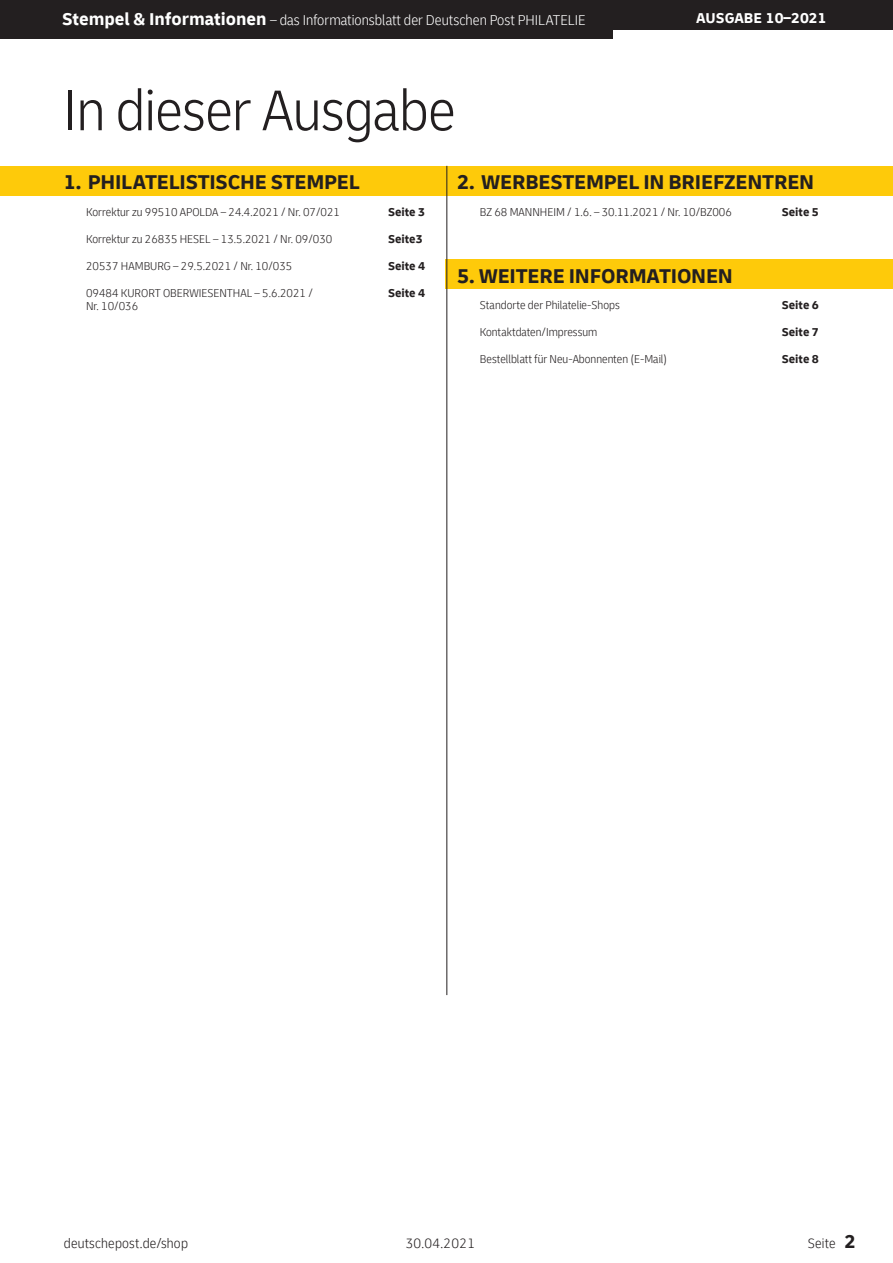
<style>
.page{position:relative;width:893px;height:1263px;background:#fff}
.page>*{position:absolute;margin:0;border:0;box-sizing:border-box;transform-origin:0 0}
.t1{font:300 condensed 60px "Delivery";letter-spacing:-.01em;color:#231f20}
.t2{font:700 21px "Delivery";letter-spacing:-.01em;color:#231f20}
.t3{font:300 condensed 15px "Delivery";color:#fff}
.t4{font:700 15px "Delivery";color:#fff}
.t5{font:300 condensed 14.25px "Delivery";letter-spacing:.015em;color:#231f20}
.t6{font:300 condensed 12px/13.5px "Delivery";color:#231f20}
.t7{font:700 12px "Delivery";color:#231f20}
.s1{font-weight:700;font-stretch:normal;font-size:18px}
.s2{font-weight:700;font-stretch:normal;font-size:19.5px}
</style>
<div class="page">
<div style="left:0;top:0;width:893px;height:30px;background:#231f20"></div>
<div style="left:0;top:0;width:612px;height:38px;background:#231f20"></div>
<div style="left:0;top:166px;width:446px;height:30px;background:#feca0a"></div>
<div style="left:446px;top:166px;width:447px;height:30px;background:#feca0a"></div>
<div style="left:446px;top:259px;width:447px;height:30px;background:#feca0a"></div>
<hr style="left:447px;top:166px;width:1px;height:829px;background:#231f20">
<p class="t3" style="left:62px;top:12px;width:525px"><span class="s1">Stempel &amp; Informationen</span> – das Informationsblatt der Deutschen Post PHILATELIE</p>
<p class="t4" style="left:696px;top:9px;width:132px">AUSGABE 10–2021</p>
<h1 class="t1" style="left:64px;top:75px;width:393px">In dieser Ausgabe</h1>
<h2 class="t2" style="left:64px;top:169px;width:298px">1. PHILATELISTISCHE STEMPEL</h2>
<h2 class="t2" style="left:457px;top:169px;width:359px">2. WERBESTEMPEL IN BRIEFZENTREN</h2>
<p class="t6" style="left:86px;top:205px;width:255px">Korrektur zu 99510 APOLDA – 24.4.2021 / Nr. 07/021</p>
<p class="t6" style="left:86px;top:232px;width:248px">Korrektur zu 26835 HESEL – 13.5.2021 / Nr. 09/030</p>
<p class="t6" style="left:86px;top:259px;width:208px">20537 HAMBURG – 29.5.2021 / Nr. 10/035</p>
<p class="t6" style="left:86px;top:286px;width:228px">09484 KURORT OBERWIESENTHAL – 5.6.2021 /<br>Nr. 10/036</p>
<p class="t7" style="left:388px;top:204px;width:39px">Seite 3</p>
<p class="t7" style="left:388px;top:231px;width:36px">Seite3</p>
<p class="t7" style="left:388px;top:258px;width:39px">Seite 4</p>
<p class="t7" style="left:388px;top:285px;width:39px">Seite 4</p>
<p class="t6" style="left:480px;top:205px;width:254px">BZ 68 MANNHEIM / 1.6. – 30.11.2021 / Nr. 10/BZ006</p>
<h2 class="t2" style="left:457px;top:262px;width:277px">5. WEITERE INFORMATIONEN</h2>
<p class="t6" style="left:480px;top:299px;width:141px">Standorte der Philatelie-Shops</p>
<p class="t6" style="left:480px;top:326px;width:119px">Kontaktdaten/Impressum</p>
<p class="t6" style="left:480px;top:353px;width:189px">Bestellblatt für Neu-Abonnenten (E-Mail)</p>
<p class="t7" style="left:782px;top:204px;width:39px">Seite 5</p>
<p class="t7" style="left:782px;top:298px;width:39px">Seite 6</p>
<p class="t7" style="left:782px;top:325px;width:39px">Seite 7</p>
<p class="t7" style="left:782px;top:352px;width:39px">Seite 8</p>
<p class="t5" style="left:64px;top:1235px;width:126px">deutschepost.de/shop</p>
<p class="t5" style="left:406px;top:1235px;width:71px">30.04.2021</p>
<p class="t5" style="left:808px;top:1235px;width:50px">Seite <span class="s2">2</span></p>
</div>
